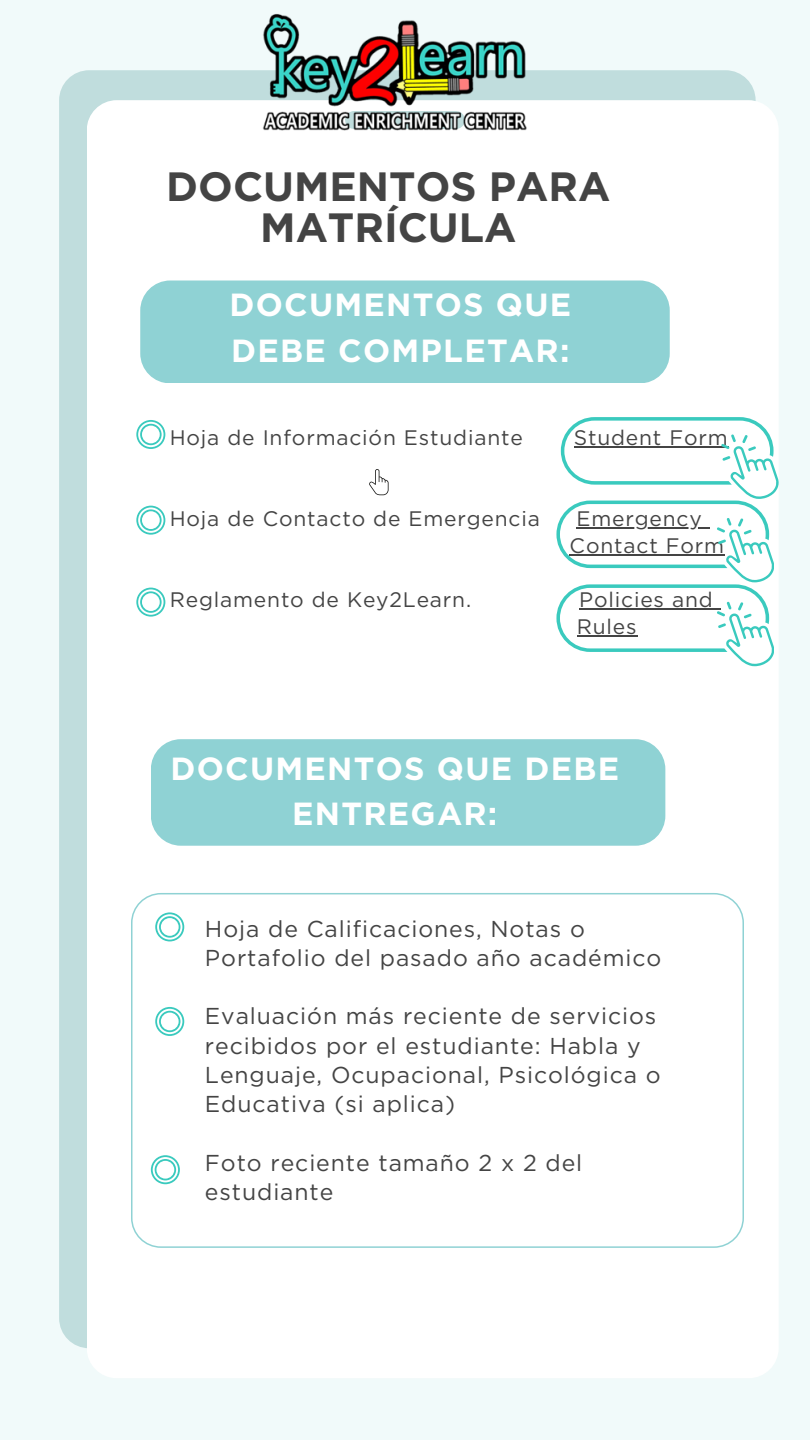
<style>
.page{position:relative;width:810px;height:1440px;background:#f1fafa}
.page>*{position:absolute;margin:0;border:0;box-sizing:border-box;transform-origin:0 0}
.t1{font:700 40.9px/40.7px "Gotham";color:#444;text-align:center}
.t2{font:700 32px/45.8px "Gotham";letter-spacing:.04em;color:#fff;text-align:center}
.t3{font:23px/29.2px "Gotham";letter-spacing:.04em;color:#444}
.t4{font:21px/27px "Gotham";letter-spacing:.04em;color:#444}
</style>
<div class="page">
<div style="left:59px;top:70px;width:697px;height:1278px;background:#c0dddd;border-radius:30px"></div>
<div style="left:87px;top:100px;width:692px;height:1278px;background:#fff;border-radius:30px"></div>
<div style="left:140px;top:280px;width:530px;height:103px;background:#8fd2d4;border-radius:30px"></div>
<div style="left:151px;top:739px;width:514px;height:107px;background:#8fd2d4;border-radius:30px"></div>
<svg style="left:131px;top:893px;width:613px;height:355px"></svg>
<img style="left:258px;top:14px;width:278px;height:117px">
<svg style="left:136px;top:420px;width:29px;height:29px"></svg>
<svg style="left:136px;top:506px;width:29px;height:29px"></svg>
<svg style="left:136px;top:588px;width:29px;height:29px"></svg>
<svg style="left:155px;top:912px;width:29px;height:29px"></svg>
<svg style="left:155px;top:1007px;width:29px;height:29px"></svg>
<svg style="left:151px;top:1155px;width:29px;height:29px"></svg>
<svg style="left:369px;top:469px;width:20px;height:26px"></svg>
<svg style="left:556px;top:417px;width:222px;height:249px"></svg>
<p class="t1" style="left:166px;top:166px;width:446px">DOCUMENTOS PARA<br>MATRÍCULA</p>
<p class="t2" style="left:229px;top:281px;width:343px;text-align:left">DOCUMENTOS QUE<br>DEBE COMPLETAR:</p>
<h1 class="t4" style="left:170px;top:424px;width:355px">Hoja de Información Estudiante</h1>
<h1 class="t4" style="left:574px;top:424px;width:155px">Student Form</h1>
<h2 class="t4" style="left:170px;top:505px;width:372px">Hoja de Contacto de Emergencia</h2>
<p class="t4" style="left:570px;top:505px;width:156px;text-indent:7px">Emergency<br>Contact Form</p>
<p class="t4" style="left:170px;top:586px;width:303px">Reglamento de Key2Learn.</p>
<p class="t4" style="left:579px;top:586px;width:135px">Policies and</p>
<p class="t4" style="left:577px;top:613px;width:61px">Rules</p>
<p class="t2" style="left:170px;top:745px;width:450px">DOCUMENTOS QUE DEBE<br>ENTREGAR:</p>
<h2 class="t3" style="left:205px;top:914px;width:458px">Hoja de Calificaciones, Notas o<br>Portafolio del pasado año académico</h2>
<p class="t3" style="left:205px;top:1001px;width:457px">Evaluación más reciente de servicios recibidos por el estudiante: Habla y Lenguaje, Ocupacional, Psicológica o Educativa (si aplica)</p>
<p class="t3" style="left:205px;top:1148px;width:379px">Foto reciente tamaño 2 x 2 del estudiante</p>
</div>
